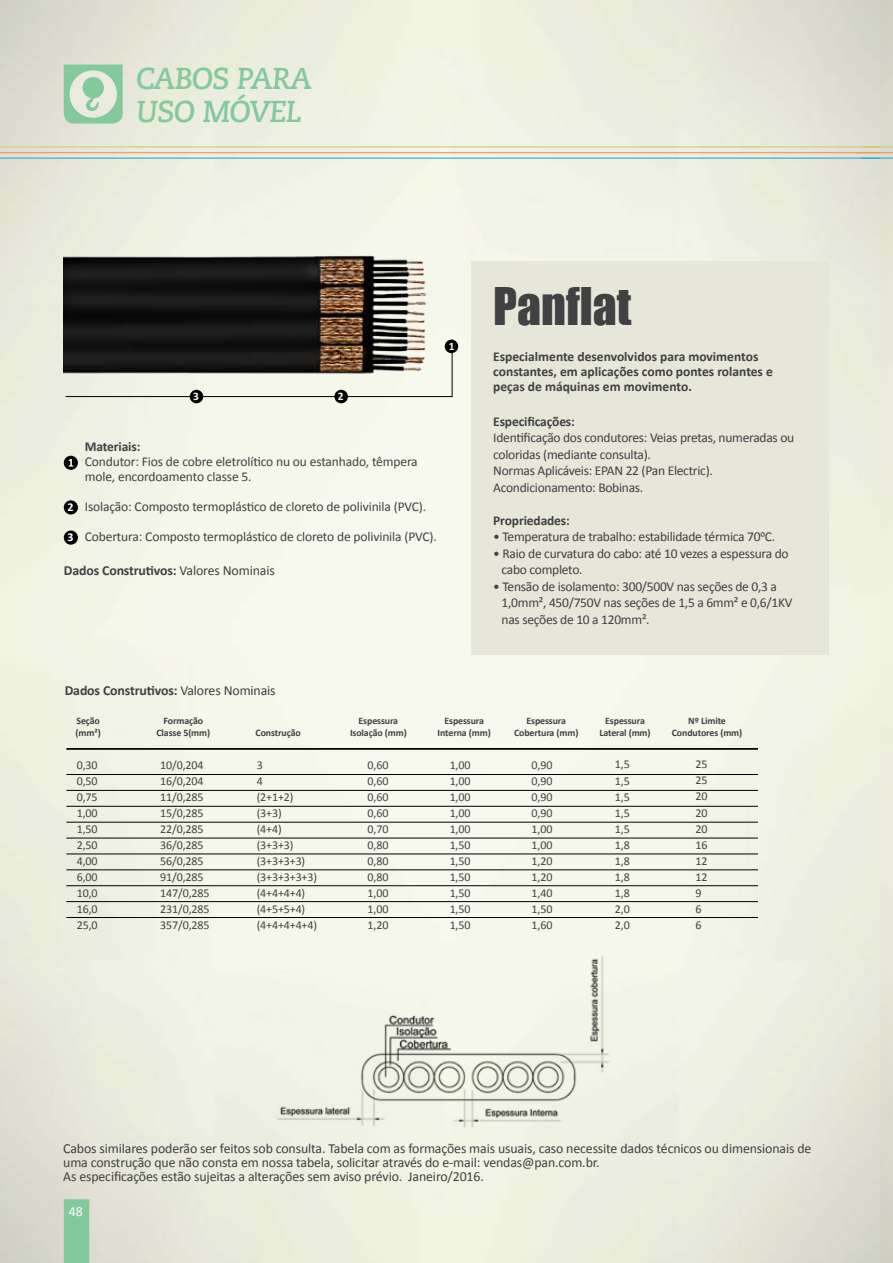
<style>
.page{position:relative;width:893px;height:1263px;background:#fff}
.page>*{position:absolute;margin:0;border:0;box-sizing:border-box;transform-origin:0 0}
.t1{font:47.7px "Impact";color:#414042}
.t2{font:italic 700 30px/33px "Caecilia LT Std";letter-spacing:-.03em;color:#82ca9c}
.t3{font:13.8px/13.8px "Calibri";letter-spacing:-.01em;color:#414042}
.t4{font:700 13.8px "Calibri";letter-spacing:-.01em;color:#414042}
.t5{font:13.8px "Calibri";color:#fff}
.t6{font:13.5px/16.5px "Calibri";letter-spacing:-.02em;color:#414042}
.t7{font:700 13.5px/15px "Calibri";color:#414042}
.t8{font:12px/16px "Calibri";letter-spacing:-.01em;color:#414042;text-align:justify}
.t9{font:700 12px "Calibri";color:#fff}
.t10{font:700 11.4px "Calibri";color:#fff}
.t11{font:700 9.9px/11.4px "Calibri";letter-spacing:-.01em;color:#414042;text-align:center}
.s1{font-weight:400}
.s2{font-size:12px}
</style>
<div class="page">
<img style="left:0;top:0;width:880px;height:1263px">
<div style="left:472px;top:261px;width:357px;height:394px;background:#e6e6d9"></div>
<svg style="left:65px;top:339px;width:387px;height:58px;background:#d9dbd0"></svg>
<div style="left:445px;top:340px;width:13px;height:13px;background:#000;border-radius:50%"></div>
<div style="left:190px;top:390px;width:13px;height:13px;background:#000;border-radius:50%"></div>
<div style="left:334px;top:390px;width:14px;height:13px;background:#000;border-radius:50%"></div>
<div style="left:64px;top:456px;width:14px;height:14px;background:#000;border-radius:50%"></div>
<svg style="left:69px;top:459px;width:4px;height:8px"></svg>
<div style="left:64px;top:500px;width:14px;height:14px;background:#000;border-radius:50%"></div>
<div style="left:64px;top:530px;width:14px;height:15px;background:#000;border-radius:50%"></div>
<hr style="left:66px;top:748px;width:692px;height:2px;background:#000">
<hr style="left:66px;top:774px;width:692px;height:1px;background:#000">
<hr style="left:66px;top:838px;width:692px;height:1px;background:#000">
<hr style="left:66px;top:901px;width:692px;height:1px;background:#000">
<hr style="left:66px;top:790px;width:692px;height:1px;background:#000">
<hr style="left:66px;top:854px;width:692px;height:1px;background:#000">
<hr style="left:66px;top:917px;width:692px;height:1px;background:#000">
<hr style="left:66px;top:806px;width:692px;height:1px;background:#000">
<hr style="left:66px;top:869px;width:692px;height:1px;background:#000">
<hr style="left:66px;top:822px;width:692px;height:1px;background:#000">
<hr style="left:66px;top:885px;width:692px;height:1px;background:#000">
<img style="left:268px;top:952px;width:357px;height:182px">
<div style="left:64px;top:1199px;width:25px;height:64px;background:#82ca9c"></div>
<img style="left:64px;top:240px;width:378px;height:149px">
<svg style="left:0;top:65px;width:893px;height:118px;background:#e6e9da"></svg>
<h2 class="t2" style="left:136px;top:63px;width:178px">CABOS PARA<br>USO MÓVEL</h2>
<p class="t10" style="left:449px;top:339px;width:7px">1</p>
<p class="t10" style="left:193px;top:389px;width:7px">3</p>
<p class="t10" style="left:338px;top:389px;width:7px">2</p>
<p class="t9" style="left:67px;top:500px;width:8px">2</p>
<p class="t9" style="left:67px;top:530px;width:8px">3</p>
<p class="t7" style="left:85px;top:439px;width:57px">Materiais:</p>
<p class="t6" style="left:85px;top:454px;width:334px;line-height:15px">Condutor: Fios de cobre eletrolítico nu ou estanhado, têmpera mole, encordoamento classe 5.</p>
<p class="t6" style="left:85px;top:498px;width:343px">Isolação: Composto termoplástico de cloreto de polivinila (PVC).</p>
<p class="t6" style="left:85px;top:528px;width:354px">Cobertura: Composto termoplástico de cloreto de polivinila (PVC).</p>
<p class="t4" style="left:64px;top:562px;width:212px">Dados Construtivos: <span class="s1">Valores Nominais</span></p>
<p class="t4" style="left:65px;top:681px;width:212px">Dados Construtivos: <span class="s1">Valores Nominais</span></p>
<h1 class="t1" style="left:493px;top:270px;width:140px">Panflat</h1>
<p class="t7" style="left:493px;top:348px;width:281px">Especialmente desenvolvidos para movimentos constantes, em aplicações como pontes rolantes e peças de máquinas em movimento.</p>
<p class="t7" style="left:493px;top:413px;width:83px">Especificações:</p>
<p class="t6" style="left:493px;top:429px;width:303px">Identificação dos condutores: Veias pretas, numeradas ou coloridas (mediante consulta).<br>Normas Aplicáveis: EPAN 22 (Pan Electric).<br>Acondicionamento: Bobinas.</p>
<p class="t7" style="left:493px;top:512px;width:78px">Propriedades:</p>
<p class="t6" style="left:493px;top:528px;width:283px">• Temperatura de trabalho: estabilidade térmica 70<span class="s2">⁰</span>C.</p>
<p class="t6" style="left:502px;top:544px;width:289px;text-indent:-8px">• Raio de curvatura do cabo: até 10 vezes a espessura do cabo completo.</p>
<p class="t6" style="left:502px;top:577px;width:292px;text-indent:-8px">• Tensão de isolamento: 300/500V nas seções de 0,3 a<br>1,0mm², 450/750V nas seções de 1,5 a 6mm² e 0,6/1KV nas seções de 10 a 120mm².</p>
<p class="t11" style="left:76px;top:715px;width:27px;text-align:left">Seção (mm²)</p>
<p class="t11" style="left:156px;top:715px;width:55px">Formação<br>Classe 5(mm)</p>
<p class="t11" style="left:350px;top:715px;width:58px">Espessura<br>Isolação (mm)</p>
<p class="t11" style="left:438px;top:715px;width:55px">Espessura<br>Interna (mm)</p>
<p class="t11" style="left:514px;top:715px;width:66px">Espessura<br>Cobertura (mm)</p>
<p class="t11" style="left:599px;top:715px;width:53px">Espessura<br>Lateral (mm)</p>
<p class="t11" style="left:688px;top:715px;width:39px">Nº Limite</p>
<p class="t11" style="left:256px;top:727px;width:47px">Construção</p>
<p class="t11" style="left:672px;top:726px;width:72px">Condutores (mm)</p>
<p class="t8" style="left:77px;top:756px;width:22px">0,30<br>0,50<br>0,75<br>1,00<br>1,50<br>2,50<br>4,00<br>6,00<br>10,0<br>16,0<br>25,0</p>
<p class="t8" style="left:160px;top:756px;width:51px;text-align:left">10/0,204<br>16/0,204<br>11/0,285<br>15/0,285<br>22/0,285<br>36/0,285<br>56/0,285<br>91/0,285<br>147/0,285<br>231/0,285<br>357/0,285</p>
<p class="t8" style="left:257px;top:756px;width:62px;text-align:left">3<br>4<br>(2+1+2) (3+3)<br>(4+4) (3+3+3) (3+3+3+3) (3+3+3+3+3) (4+4+4+4) (4+5+5+4) (4+4+4+4+4)</p>
<p class="t8" style="left:368px;top:756px;width:22px">0,60<br>0,60<br>0,60<br>0,60<br>0,70<br>0,80<br>0,80<br>0,80<br>1,00<br>1,00<br>1,20</p>
<p class="t8" style="left:450px;top:756px;width:22px">1,00<br>1,00<br>1,00<br>1,00<br>1,00<br>1,50<br>1,50<br>1,50<br>1,50<br>1,50<br>1,50</p>
<p class="t8" style="left:532px;top:756px;width:22px">0,90<br>0,90<br>0,90<br>0,90<br>1,00<br>1,00<br>1,20<br>1,20<br>1,40<br>1,50<br>1,60</p>
<p class="t8" style="left:615px;top:756px;width:16px">1,5<br>1,5<br>1,5<br>1,5<br>1,5<br>1,8<br>1,8<br>1,8<br>1,8<br>2,0<br>2,0</p>
<p class="t8" style="left:696px;top:756px;width:14px;text-align:left">25<br>25<br>20<br>20<br>20<br>16<br>12<br>12<br>9<br>6<br>6</p>
<p class="t3" style="left:63px;top:1141px;width:750px">Cabos similares poderão ser feitos sob consulta. Tabela com as formações mais usuais, caso necessite dados técnicos ou dimensionais de uma construção que não consta em nossa tabela, solicitar através do e-mail: vendas@pan.com.br.<br>As especificações estão sujeitas a alterações sem aviso prévio. Janeiro/2016.</p>
<p class="t5" style="left:69px;top:1203px;width:15px">48</p>
</div>
